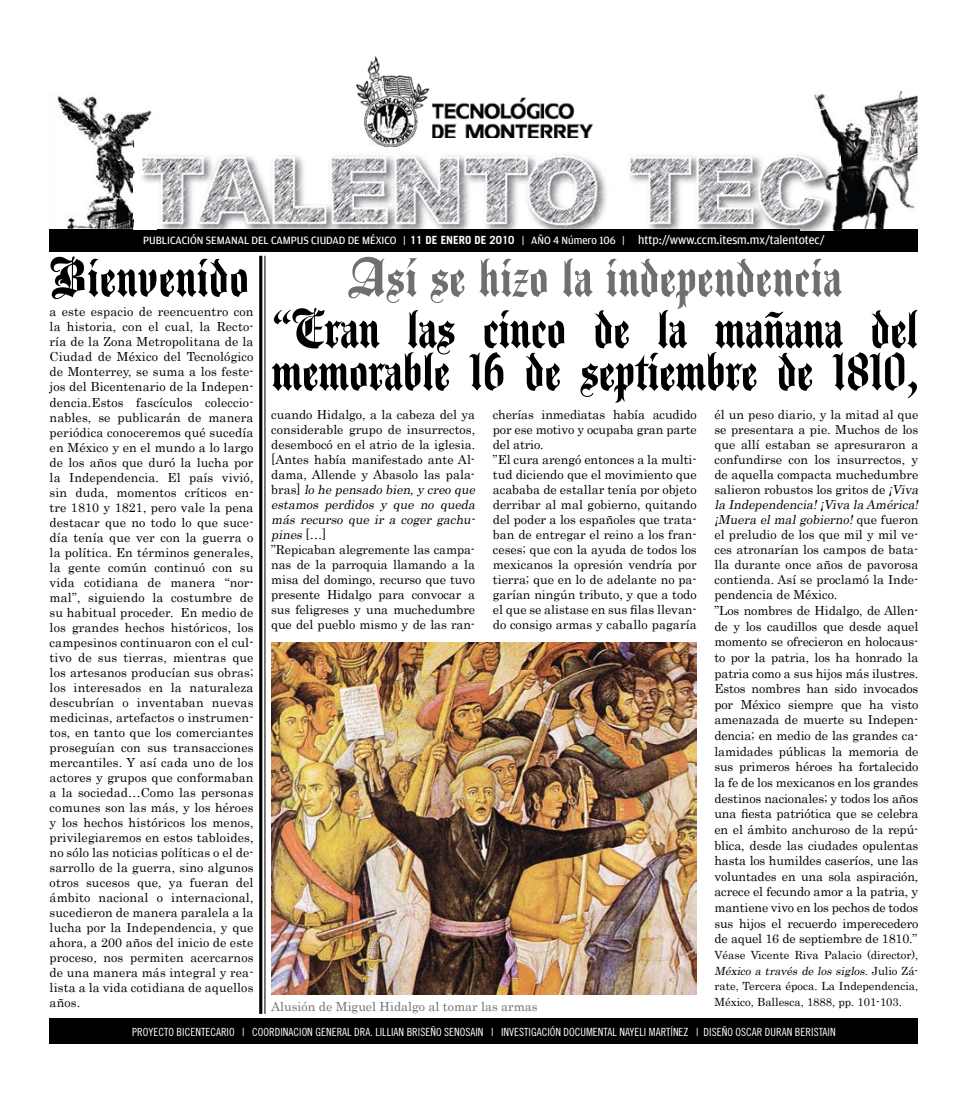
<style>
.page{position:relative;width:968px;height:1113px;background:#fff}
.page>*{position:absolute;margin:0;border:0;box-sizing:border-box;transform-origin:0 0}
.t1{font:60px/42.5px "Agincourt Let Plain";letter-spacing:-.01em;color:#000}
.t2{font:60px "Agincourt Let Plain";color:#6d6f71}
.t3{font:12.5px/15px "Century";letter-spacing:-.01em;color:#000}
.t4{font:12.5px "Amplitude";color:#fff}
.t5{font:12.5px "Century";color:#6d6f71}
.t6{font:11.25px/15.6px "Century";color:#000;text-align:justify}
.t7{font:11.25px "Trade Gothic Cond Eighteen";color:#fff}
.t8{font:11.25px "Amplitude";color:#fff}
.s1{font-size:11.25px}
.s2{font-family:"Trade Gothic";font-weight:700;font-size:11.25px}
.s3{font-style:italic}
</style>
<div class="page">
<div style="left:50px;top:229px;width:868px;height:22px;background:#000"></div>
<img style="left:57px;top:96px;width:95px;height:133px">
<img style="left:814px;top:90px;width:103px;height:139px">
<img style="left:134px;top:139px;width:220px;height:90px">
<img style="left:637px;top:138px;width:203px;height:92px">
<img style="left:354px;top:193px;width:252px;height:36px">
<img style="left:311px;top:56px;width:326px;height:137px">
<hr style="left:259px;top:256px;width:3px;height:758px;background:#000">
<hr style="left:264px;top:256px;width:1px;height:758px;background:#000">
<img style="left:271px;top:642px;width:425px;height:352px">
<div style="left:50px;top:1018px;width:868px;height:26px;background:#000"></div>
<p class="t8" style="left:143px;top:234px;width:135px">PUBLICACIÓN SEMANAL del campus</p>
<p class="t4" style="left:311px;top:233px;width:515px"><span class="s1">ciu dad de méxico |</span> <span class="s2">11 DE ENERO DE 2010</span> <span class="s1">| AÑO 4 Número 106 |</span> http://www.ccm.itesm.mx/talentotec/</p>
<h1 class="t1" style="left:50px;top:255px;width:201px">Bienvenido</h1>
<p class="t3" style="left:50px;top:303px;width:205px;text-align:justify">a este espacio de reencuentro con la historia, con el cual, la Recto&shy;ría de la Zona Metropolitana de la Ciudad de México del Tecnológico de Monterrey, se suma a los feste&shy;jos del Bicentenario de la Indepen&shy;dencia.Estos fascículos coleccio&shy;nables, se publicarán de manera periódica conoceremos qué sucedía en México y en el mundo a lo largo de los años que duró la lucha por la Independencia. El país vivió, sin duda, momentos críticos en&shy;tre 1810 y 1821, pero vale la pena destacar que no todo lo que suce&shy;día tenía que ver con la guerra o la política. En términos generales, la gente común continuó con su vida cotidiana de manera “nor&shy;mal”, siguiendo la costumbre de su habitual proceder. En medio de los grandes hechos históricos, los campesinos continuaron con el cul&shy;tivo de sus tierras, mientras que los artesanos producían sus obras; los interesados en la naturaleza descubrían o inventaban nuevas medicinas, artefactos o instrumen&shy;tos, en tanto que los comerciantes proseguían con sus transacciones mercantiles. Y así cada uno de los actores y grupos que conformaban a la sociedad…Como las personas comunes son las más, y los héroes y los hechos históricos los menos, privilegiaremos en estos tabloides, no sólo las noticias políticas o el de&shy;sarrollo de la guerra, sino algunos otros sucesos que, ya fueran del ámbito nacional o internacional, sucedieron de manera paralela a la lucha por la Independencia, y que ahora, a 200 años del inicio de este proceso, nos permiten acercarnos de una manera más integral y rea&shy;lista a la vida cotidiana de aquellos años.</p>
<h1 class="t2" style="left:347px;top:243px;width:496px">Así se hizo la independencia</h1>
<h1 class="t1" style="left:271px;top:306px;width:648px">“Eran las cinco de la mañana del memorable 16 de septiembre de 1810,</h1>
<p class="t3" style="left:271px;top:406px;width:209px">cuando Hidalgo, a la cabeza del ya considerable grupo de insurrectos, desembocó en el atrio de la iglesia. [Antes había manifestado ante Al&shy;dama, Allende y Abasolo las pala&shy;b r a s ] <span class="s3">lo he pensado bien,y creo que estamos perdidos y que no queda más recurso que ir a coger gachu&shy;pines</span>[ … ]<br>”Repicaban alegremente las campa&shy;nas de la parroquia llamando a la misa del domingo, recurso que tuvo presente Hidalgo para convocar a sus feligreses y una muchedumbre que del pueblo mismo y de las ran-</p>
<p class="t3" style="left:493px;top:406px;width:205px">cherías inmediatas había acudido por ese motivo y ocupaba gran parte del atrio.<br>”El cura arengó entonces a la multi&shy;tud diciendo que el movimiento que acababa de estallar tenía por objeto derribar al mal gobierno, quitando del poder a los españoles que trata&shy;ban de entregar el reino a los fran&shy;ceses; que con la ayuda de todos los mexicanos la opresión vendría por tierra; que en lo de adelante no pa&shy;garían ningún tributo, y que a todo el que se alistase en sus filas llevan&shy;do consigo armas y caballo pagaría</p>
<p class="t3" style="left:714px;top:406px;width:209px;line-height:15.4px">él un peso diario, y la mitad al que se presentara a pie. Muchos de los que allí estaban se apresuraron a confundirse con los insurrectos, y de aquella compacta muchedumbre salieron robustos los gritos de <span class="s3">¡Viva la Independencia!¡Viva la América! ¡Muera elmalgobierno!</span>q u e fu e r o n el preludio de los que mil y mil ve&shy;ces atronarían los campos de bata&shy;lla durante once años de pavorosa contienda. Así se proclamó la Inde&shy;pendencia de México.<br>”Los nombres de Hidalgo, de Allen&shy;de y los caudillos que desde aquel momento se ofrecieron en holocaus&shy;to por la patria, los ha honrado la patria como a sus hijos más ilustres.<br>Estos nombres han sido invocados por México siempre que ha visto amenazada de muerte su Indepen&shy;dencia; en medio de las grandes ca&shy;lamidades públicas la memoria de sus primeros héroes ha fortalecido la fe de los mexicanos en los grandes destinos nacionales; y todos los años una fiesta patriótica que se celebra en el ámbito anchuroso de la repú&shy;blica, desde las ciudades opulentas hasta los humildes caseríos, une las voluntades en una sola aspiración, acrece el fecundo amor a la patria, y mantiene vivo en los pechos de todos sus hijos el recuerdo imperecedero de aquel 16 de septiembre de 1810.”</p>
<p class="t6" style="left:714px;top:946px;width:205px">Véase Vicente Riva Palacio (director), <span class="s3">México a través de los siglos.</span> J u l i o Z á - rate, Tercera época. La Independencia, México, Ballesca, 1888, pp. 101-103.</p>
<p class="t5" style="left:271px;top:996px;width:268px">Alusión de Miguel Hidalgo al tomar las armas</p>
<p class="t7" style="left:132px;top:1025px;width:705px">PROYECTO BICENTECARIO | COORDINACION GENERAL DRA. LILLIAN BRISEÑO SENOSAIN | INVESTIGACIÓN DOCUMENTAL NAYELI MARTÍNEZ | DISEÑO OSCAR DURAN BERISTAIN</p>
</div>
